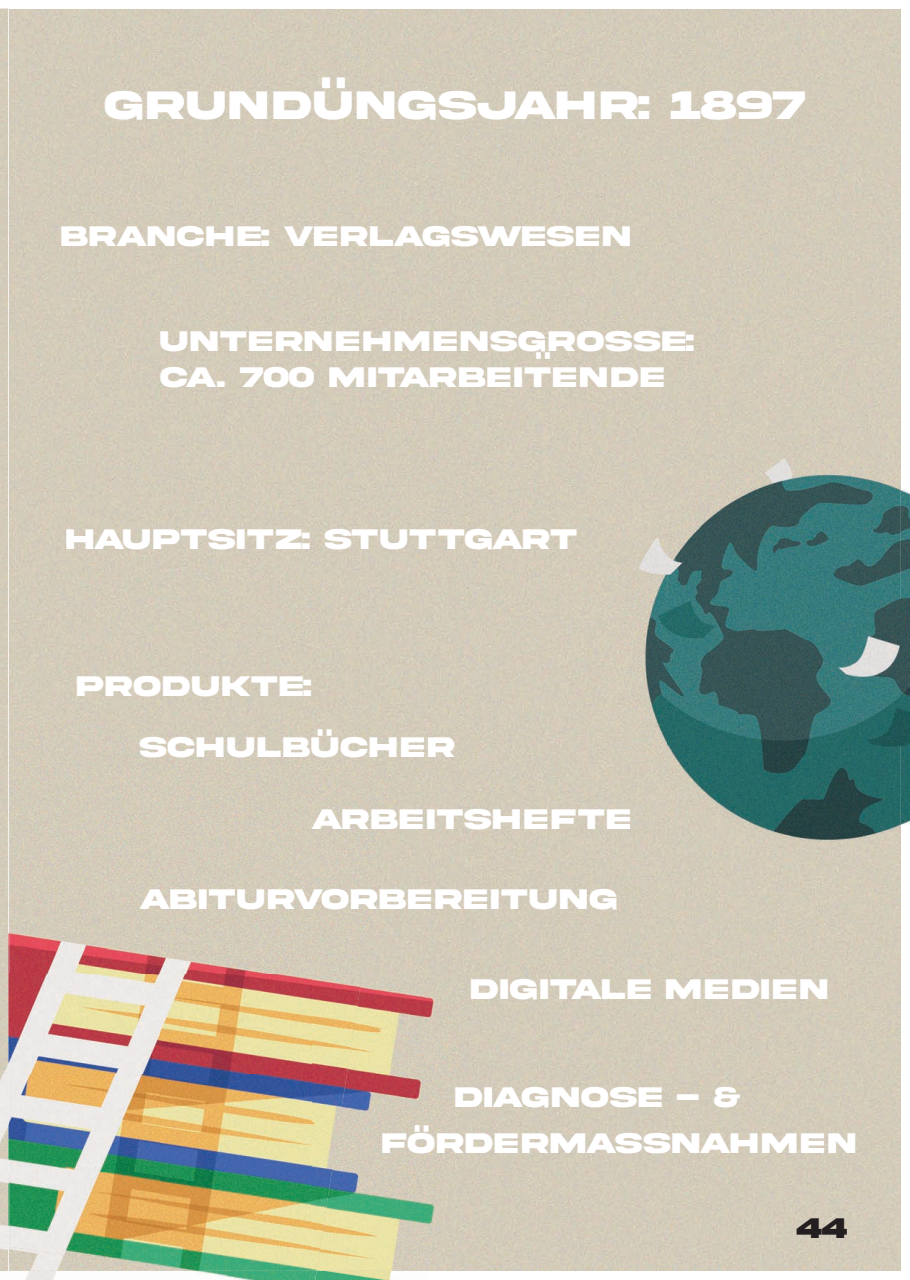
<style>
.page{position:relative;width:910px;height:1280px;background:#fff}
.page>*{position:absolute;margin:0;border:0;box-sizing:border-box;transform-origin:0 0}
.t1{font:700 42px "Akira Expanded Super";letter-spacing:.05em;color:#fff}
.t2{font:700 30px/36px "Akira Expanded Super";letter-spacing:.06em;color:#fff}
.t3{font:700 30px "Akira Expanded Super";letter-spacing:.025em;color:#fff}
.t4{font:700 30px "Akira Expanded Super";color:#231f20}
.t5{font:700 25.5px "Akira Expanded Super";color:#fff}
</style>
<div class="page">
<div style="left:9px;top:9px;width:892px;height:1262px;background:#d3cbba"></div>
<img style="left:317px;top:1271px;width:75px;height:9px">
<img style="left:362px;top:1028px;width:104px;height:243px">
<img style="left:362px;top:979px;width:109px;height:49px">
<img style="left:901px;top:489px;width:9px;height:336px">
<img style="left:667px;top:453px;width:234px;height:389px">
<img style="left:621px;top:523px;width:47px;height:248px">
<img style="left:8px;top:707px;width:1px;height:539px">
<img style="left:8px;top:1246px;width:49px;height:34px">
<img style="left:250px;top:912px;width:122px;height:67px">
<div style="left:9px;top:707px;width:145px;height:217px;background:#d3cbba"></div>
<img style="left:153px;top:809px;width:97px;height:115px">
<img style="left:250px;top:809px;width:138px;height:103px">
<div style="left:153px;top:729px;width:145px;height:80px;background:#d3cbba"></div>
<img style="left:298px;top:758px;width:96px;height:51px">
<img style="left:298px;top:751px;width:45px;height:7px">
<img style="left:195px;top:1271px;width:122px;height:9px">
<img style="left:9px;top:924px;width:302px;height:347px">
<img style="left:311px;top:971px;width:51px;height:300px">
<img style="left:0;top:923px;width:8px;height:323px">
<h1 class="t1" style="left:356px;top:77px;width:13px;rotate:90deg">:</h1>
<h1 class="t1" style="left:105px;top:86px;width:702px">GRUNDUNGSJAHR: 1897</h1>
<p class="t2" style="left:61px;top:218px;width:571px">BRANCHE: VERLAGSWESEN</p>
<p class="t2" style="left:160px;top:323px;width:535px">UNTERNEHMENSGROSSE:<br>CA. 700 MITARBEITENDE</p>
<p class="t5" style="left:557px;top:352px;width:9px;rotate:90deg">:</p>
<p class="t3" style="left:66px;top:525px;width:512px">HAUPTSITZ: STUTTGART</p>
<p class="t2" style="left:77px;top:668px;width:236px">PRODUKTE:</p>
<p class="t5" style="left:338px;top:729px;width:9px;rotate:90deg">:</p>
<p class="t2" style="left:139px;top:730px;width:317px">SCHULBUCHER</p>
<p class="t2" style="left:311px;top:802px;width:320px">ARBEITSHEFTE</p>
<p class="t2" style="left:139px;top:881px;width:479px">ABITURVORBEREITUNG</p>
<p class="t2" style="left:471px;top:971px;width:358px">DIGITALE MEDIEN</p>
<p class="t2" style="left:382px;top:1074px;width:475px;line-height:46.5px;text-indent:73px">DIAGNOSE - &amp;<br>FORDERMASSNAHMEN</p>
<p class="t5" style="left:435px;top:1125px;width:9px;rotate:90deg">:</p>
<p class="t4" style="left:796px;top:1214px;width:53px">44</p>
</div>
